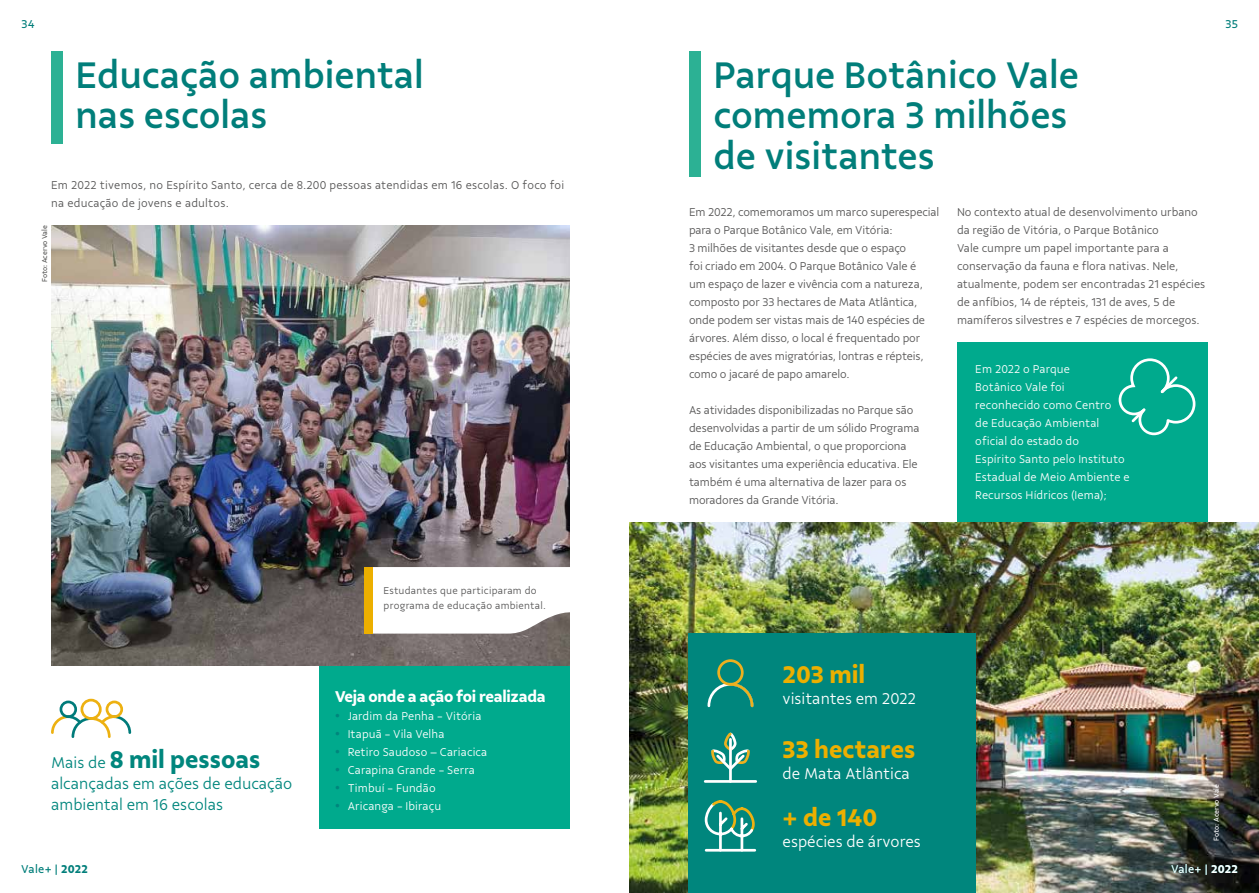
<style>
.page{position:relative;width:1259px;height:893px;background:#fff}
.page>*{position:absolute;margin:0;border:0;box-sizing:border-box;transform-origin:0 0}
.t1{font:500 39px/40.5px "Vale Sans";color:#017e7a}
.t2{font:700 25.5px "Vale Sans";color:#ecaf00}
.t3{font:700 25.5px "Vale Sans";color:#00867d}
.t4{font:300 16.5px "Vale Sans";color:#fff}
.t5{font:300 16.5px/21px "Vale Sans";color:#00867d}
.t6{font:700 16.5px "Vale Sans";letter-spacing:-.02em;color:#fff}
.t7{font:300 12px/18px "Vale Sans";letter-spacing:-.01em;color:#565555}
.t8{font:300 12px/18px "Vale Sans";letter-spacing:.01em;color:#fff}
.t9{font:300 12px/18px "Vale Sans";letter-spacing:.02em;color:#565555}
.t10{font:12px "Vale Sans";letter-spacing:.025em;color:#017e7a}
.t11{font:12px "Vale Sans";color:#fff}
.t12{font:300 10.5px/15px "Vale Sans";letter-spacing:.025em;color:#565555}
.t13{font:7.5px "Vale Sans";letter-spacing:-.01em;color:#575756}
.t14{font:7.5px "Vale Sans";letter-spacing:-.01em;color:#fff}
.s1{font-weight:300;font-size:16.5px}
.s2{font-weight:700}
</style>
<div class="page">
<div style="left:957px;top:342px;width:251px;height:270px;background:#00aa8d"></div>
<div style="left:319px;top:621px;width:251px;height:207px;background:#00aa8d"></div>
<div style="left:51px;top:51px;width:11px;height:92px;background:#2cb194"></div>
<img style="left:51px;top:225px;width:519px;height:441px">
<div style="left:60px;top:701px;width:17px;height:17px;border:3px solid #007b7a;border-radius:50%"></div>
<div style="left:81px;top:699px;width:21px;height:21px;border:3px solid #edb111;border-radius:50%"></div>
<svg style="left:51px;top:714px;width:81px;height:24px"></svg>
<div style="left:106px;top:701px;width:17px;height:17px;border:3px solid #edb111;border-radius:50%"></div>
<img style="left:629px;top:522px;width:630px;height:371px">
<div style="left:689px;top:51px;width:11px;height:126px;background:#2cb194"></div>
<svg style="left:1118px;top:358px;width:78px;height:78px"></svg>
<svg style="left:372px;top:567px;width:198px;height:67px"></svg>
<div style="left:364px;top:567px;width:8px;height:67px;background:#ecaf00"></div>
<div style="left:688px;top:634px;width:287px;height:259px;background:#00867d"></div>
<div style="left:717px;top:659px;width:26px;height:27px;border:3px solid #edb01f;border-radius:50%"></div>
<svg style="left:707px;top:682px;width:47px;height:26px"></svg>
<svg style="left:703px;top:732px;width:54px;height:51px"></svg>
<hr style="left:729px;top:739px;width:3px;height:42px;background:#fff">
<svg style="left:704px;top:800px;width:52px;height:52px"></svg>
<p class="t10" style="left:21px;top:16px;width:15px">34</p>
<p class="t10" style="left:1225px;top:16px;width:14px">35</p>
<h1 class="t1" style="left:75px;top:54px;width:350px">Educação ambiental nas escolas</h1>
<p class="t9" style="left:51px;top:176px;width:515px">Em 2022 tivemos, no Espírito Santo, cerca de 8.200 pessoas atendidas em 16 escolas. O foco foi na educação de jovens e adultos.</p>
<p class="t13" style="left:40px;top:282px;width:59px;rotate:-90deg">Foto: Acervo Vale</p>
<h2 class="t3" style="left:51px;top:744px;width:211px"><span class="s1">Mais de</span> 8 mil pessoas</h2>
<h3 class="t5" style="left:51px;top:773px;width:243px">alcançadas em ações de educação ambiental em 16 escolas</h3>
<p class="t10" style="left:21px;top:862px;width:68px">Vale+ | <span class="s2">2022</span></p>
<p class="t12" style="left:384px;top:583px;width:164px">Estudantes que participaram do programa de educação ambiental.</p>
<h3 class="t6" style="left:335px;top:686px;width:212px">Veja onde a ação foi realizada</h3>
<p class="t8" style="left:348px;top:707px;width:141px">Jardim da Penha - Vitória<br>Itapuã - Vila Velha<br>Retiro Saudoso – Cariacica<br>Carapina Grande - Serra<br>Timbuí - Fundão<br>Aricanga - Ibiraçu</p>
<h1 class="t1" style="left:713px;top:54px;width:367px">Parque Botânico Vale comemora 3 milhões de visitantes</h1>
<p class="t7" style="left:689px;top:203px;width:252px">Em 2022, comemoramos um marco superespecial para o Parque Botânico Vale, em Vitória:<br>3 milhões de visitantes desde que o espaço<br>foi criado em 2004. O Parque Botânico Vale é<br>um espaço de lazer e vivência com a natureza, composto por 33 hectares de Mata Atlântica, onde podem ser vistas mais de 140 espécies de árvores. Além disso, o local é frequentado por espécies de aves migratórias, lontras e répteis, como o jacaré de papo amarelo.</p>
<p class="t7" style="left:689px;top:401px;width:232px">As atividades disponibilizadas no Parque são desenvolvidas a partir de um sólido Programa de Educação Ambiental, o que proporciona aos visitantes uma experiência educativa. Ele também é uma alternativa de lazer para os moradores da Grande Vitória.</p>
<p class="t7" style="left:957px;top:203px;width:250px">No contexto atual de desenvolvimento urbano da região de Vitória, o Parque Botânico<br>Vale cumpre um papel importante para a conservação da fauna e flora nativas. Nele, atualmente, podem ser encontradas 21 espécies de anfíbios, 14 de répteis, 131 de aves, 5 de mamíferos silvestres e 7 espécies de morcegos.</p>
<p class="t8" style="left:975px;top:360px;width:156px">Em 2022 o Parque<br>Botânico Vale foi reconhecido como Centro<br>de Educação Ambiental oficial do estado do<br>Espírito Santo pelo Instituto<br>Estadual de Meio Ambiente e<br>Recursos Hídricos (Iema);</p>
<h2 class="t2" style="left:782px;top:659px;width:84px">203 mil</h2>
<h3 class="t4" style="left:782px;top:689px;width:135px">visitantes em 2022</h3>
<h2 class="t2" style="left:782px;top:734px;width:134px">33 hectares</h2>
<h3 class="t4" style="left:782px;top:763px;width:129px">de Mata Atlântica</h3>
<h2 class="t2" style="left:782px;top:802px;width:96px">+ de 140</h2>
<h3 class="t4" style="left:782px;top:832px;width:140px">espécies de árvores</h3>
<p class="t14" style="left:1211px;top:841px;width:59px;rotate:-90deg">Foto: Acervo Vale</p>
<p class="t11" style="left:1171px;top:862px;width:68px">Vale+ | <span class="s2">2022</span></p>
</div>
